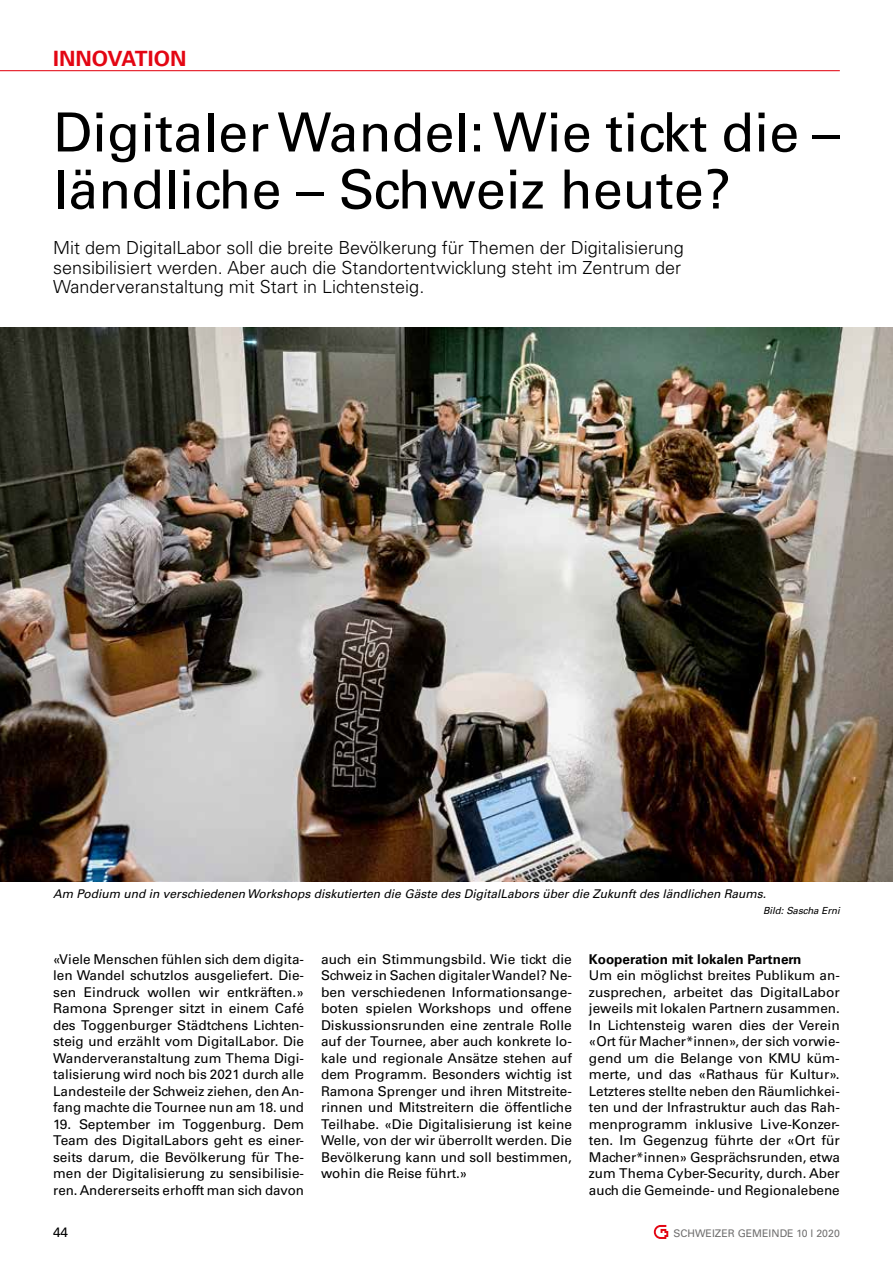
<style>
.page{position:relative;width:893px;height:1263px;background:#fff}
.page>*{position:absolute;margin:0;border:0;box-sizing:border-box;transform-origin:0 0}
.t1{font:54px/57px "Univers LT Std";color:#000}
.t2{font:700 21px "Univers LT Std";letter-spacing:.005em;color:#e30613}
.t3{font:300 18px/19.5px "Univers LT Std";color:#000}
.t4{font:13.5px/16.5px "Univers LT Std";color:#000;text-align:justify}
.t5{font:700 13.5px "Univers LT Std";color:#000}
.t6{font:italic 12px "Univers LT Std";color:#000}
.t7{font:10.5px "Univers LT Std";color:#706f6f}
.t8{font:italic 9.75px "Univers LT Std";color:#000}
</style>
<div class="page">
<hr style="left:0;top:70px;width:840px;height:1px;background:#e30613">
<svg style="left:654px;top:1225px;width:14px;height:14px"></svg>
<img style="left:0;top:327px;width:893px;height:554px">
<h2 class="t2" style="left:53px;top:46px;width:135px">INNOVATION</h2>
<h1 class="t1" style="left:53px;top:104px;width:788px">Digitaler Wandel: Wie tickt die – ländliche – Schweiz heute?</h1>
<h3 class="t3" style="left:53px;top:238px;width:632px">Mit dem DigitalLabor soll die breite Bevölkerung für Themen der Digitalisierung sensibilisiert werden. Aber auch die Standortentwicklung steht im Zentrum der<br>Wanderveranstaltung mit Start in Lichtensteig.</h3>
<p class="t6" style="left:53px;top:886px;width:714px">Am Podium und in verschiedenen Workshops diskutierten die Gäste des DigitalLabors über die Zukunft des ländlichen Raums.</p>
<p class="t8" style="left:763px;top:905px;width:78px">Bild: Sascha Erni</p>
<p class="t4" style="left:53px;top:951px;width:252px">«Viele Menschen fühlen sich dem digita&shy;len Wandel schutzlos ausgeliefert. Die&shy;sen Eindruck wollen wir entkräften.» Ramona Sprenger sitzt in einem Café des Toggenburger Städtchens Lichten&shy;steig und erzählt vom DigitalLabor. Die Wanderveranstaltung zum Thema Digi&shy;talisierung wird noch bis 2021 durch alle Landesteile der Schweiz ziehen, den An&shy;fang machte die Tournee nun am 18. und</p>
<p class="t4" style="left:53px;top:1116px;width:252px">19. September im Toggenburg. Dem Team des DigitalLabors geht es einer&shy;seits darum, die Bevölkerung für The&shy;men der Digitalisierung zu sensibilisie&shy;ren. Andererseits erhofft man sich davon</p>
<p class="t4" style="left:321px;top:951px;width:252px">auch ein Stimmungsbild. Wie tickt die Schweiz in Sachen digitaler Wandel? Ne&shy;ben verschiedenen Informationsange&shy;boten spielen Workshops und offene Diskussionsrunden eine zentrale Rolle auf der Tournee, aber auch konkrete lo&shy;kale und regionale Ansätze stehen auf dem Programm. Besonders wichtig ist Ramona Sprenger und ihren Mitstreite&shy;rinnen und Mitstreitern die öffentliche Teilhabe. «Die Digitalisierung ist keine Welle, von der wir überrollt werden. Die Bevölkerung kann und soll bestimmen, wohin die Reise führt.»</p>
<p class="t5" style="left:589px;top:951px;width:214px">Kooperation mit lokalen Partnern</p>
<p class="t4" style="left:589px;top:967px;width:252px">Um ein möglichst breites Publikum an&shy;zusprechen, arbeitet das DigitalLabor jeweils mit lokalen Partnern zusammen.<br>In Lichtensteig waren dies der Verein «Ort für Macher*innen», der sich vorwie&shy;gend um die Belange von KMU küm&shy;merte, und das «Rathaus für Kultur».<br>Letzteres stellte neben den Räumlichkei&shy;ten und der Infrastruktur auch das Rah&shy;menprogramm inklusive Live-Konzer&shy;ten. Im Gegenzug führte der «Ort für Macher*innen» Gesprächsrunden, etwa zum Thema Cyber-Security, durch. Aber auch die Gemeinde- und Regionalebene</p>
<p class="t4" style="left:53px;top:1224px;width:17px">44</p>
<p class="t7" style="left:673px;top:1227px;width:168px">SCHWEIZER GEMEINDE 10 l 2020</p>
</div>
